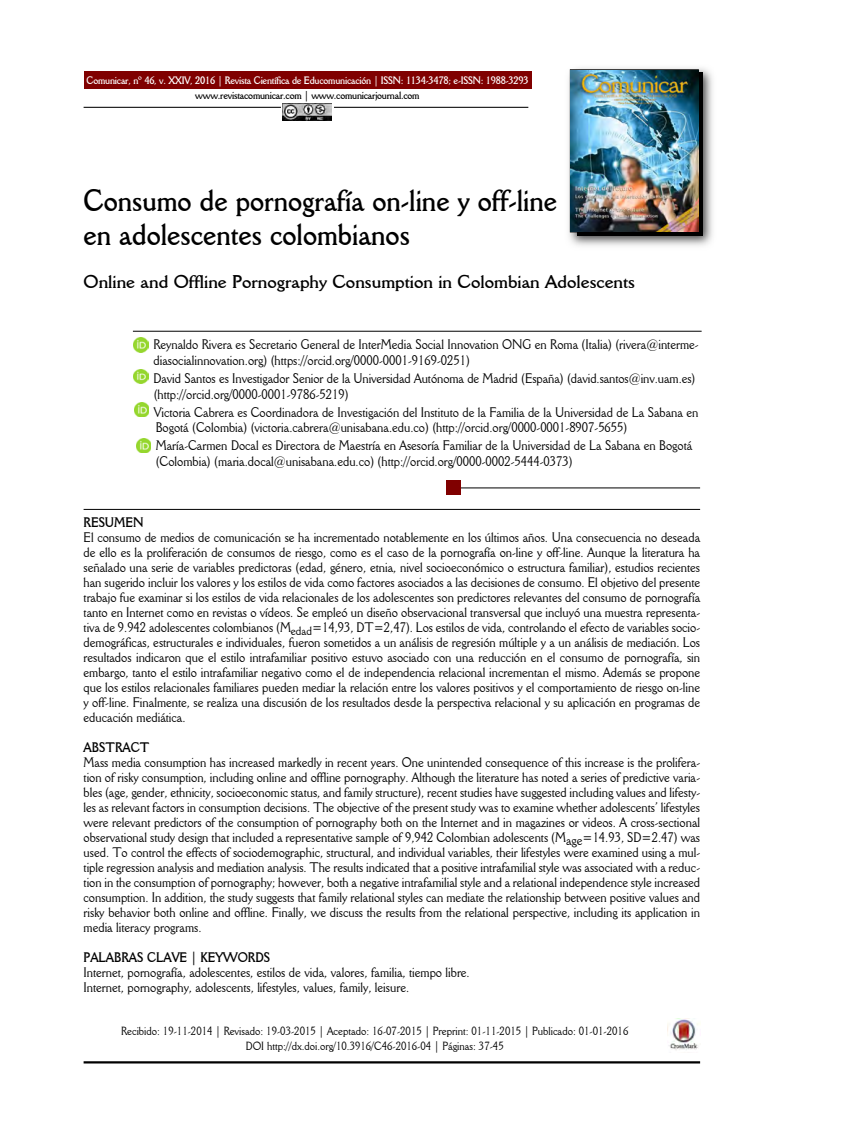
<style>
.page{position:relative;width:849px;height:1127px;background:#fff}
.page>*{position:absolute;margin:0;border:0;box-sizing:border-box;transform-origin:0 0}
.t1{font:700 30px/34.5px "Della Robbia BT";color:#000;scale:.9 1}
.t2{font:700 18px "Della Robbia BT";color:#000}
.t3{font:13.5px/15px "Della Robbia BT";color:#000;scale:.9 1}
.t4{font:700 13.5px "Della Robbia BT";color:#000;scale:.9 1}
.t5{font:11.55px/15px "Della Robbia BT";color:#000;text-align:center;scale:.9 1}
.t6{font:700 10.5px "Della Robbia BT";letter-spacing:-.02em;color:#fff;scale:.9 1}
.t7{font:700 10.5px "Della Robbia BT";letter-spacing:-.02em;color:#000;scale:.9 1}
</style>
<div class="page">
<svg style="left:83px;top:106px;width:446px;height:2px"></svg>
<div style="left:84px;top:71px;width:448px;height:17px;background:#800000"></div>
<img style="left:568px;top:68px;width:145px;height:178px">
<img style="left:577px;top:73px;width:125px;height:163px">
<img style="left:571px;top:70px;width:127px;height:162px">
<svg style="left:132px;top:330px;width:570px;height:2px"></svg>
<svg style="left:83px;top:508px;width:618px;height:2px"></svg>
<svg style="left:461px;top:487px;width:240px;height:1px"></svg>
<img style="left:668px;top:1018px;width:32px;height:32px">
<hr style="left:84px;top:1061px;width:616px;height:2px;background:#000">
<div style="left:446px;top:481px;width:15px;height:14px;background:#800000"></div>
<svg style="left:133px;top:340px;width:12px;height:13px"></svg>
<img style="left:134px;top:337px;width:15px;height:15px">
<img style="left:134px;top:369px;width:15px;height:15px">
<img style="left:134px;top:402px;width:15px;height:15px">
<div style="left:281px;top:103px;width:53px;height:18px;background:#fff"></div>
<img style="left:282px;top:103px;width:50px;height:18px">
<img style="left:136px;top:438px;width:15px;height:15px">
<p class="t6" style="left:87px;top:74px;width:493px">Comunicar, nº 46, v. XXIV, 2016 | Revista Científica de Educomunicación | ISSN: 1134-3478; e-ISSN: 1988-3293</p>
<p class="t7" style="left:195px;top:88px;width:251px">www.revistacomunicar.com | www.comunicarjournal.com</p>
<h1 class="t1" style="left:84px;top:182px;width:528px">Consumo de pornografía on-line y off-line en adolescentes colombianos</h1>
<h2 class="t2" style="left:84px;top:270px;width:553px">Online and Offline Pornography Consumption in Colombian Adolescents</h2>
<p class="t3" style="left:153px;top:336px;width:607px;line-height:15.8px">Reynaldo Rivera es Secretario General de InterMedia Social Innovation ONG en Roma (Italia) (rivera@interme&shy;diasocialinnovation.org) (https://orcid.org/0000-0001-9169-0251)</p>
<p class="t3" style="left:153px;top:370px;width:604px;line-height:15.8px">David Santos es Investigador Senior de la Universidad Autónoma de Madrid (España) (david.santos@inv.uam.es) (http://orcid.org/0000-0001-9786-5219)</p>
<p class="t3" style="left:154px;top:404px;width:607px;line-height:15.8px">Victoria Cabrera es Coordinadora de Investigación del Instituto de la Familia de la Universidad de La Sabana en<br>Bogotá (Colombia) (victoria.cabrera@unisabana.edu.co) (http://orcid.org/0000-0001-8907-5655)</p>
<p class="t3" style="left:156px;top:437px;width:598px;line-height:15.8px">María-Carmen Docal es Directora de Maestría en Asesoría Familiar de la Universidad de La Sabana en Bogotá (Colombia) (maria.docal@unisabana.edu.co) (http://orcid.org/0000-0002-5444-0373)</p>
<p class="t4" style="left:84px;top:514px;width:68px">RESUMEN</p>
<p class="t3" style="left:84px;top:530px;width:687px;text-align:justify">El consumo de medios de comunicación se ha incrementado notablemente en los últimos años. Una consecuencia no deseada de ello es la proliferación de consumos de riesgo, como es el caso de la pornografía on-line y off-line. Aunque la literatura ha señalado una serie de variables predictoras (edad, género, etnia, nivel socioeconómico o estructura familiar), estudios recientes han sugerido incluir los valores y los estilos de vida como factores asociados a las decisiones de consumo. El objetivo del presente trabajo fue examinar si los estilos de vida relacionales de los adolescentes son predictores relevantes del consumo de pornografía tanto en Internet como en revistas o vídeos. Se empleó un diseño observacional transversal que incluyó una muestra representa&shy;tiva de 9.942 adolescentes colombianos (M<sub>edad</sub>=14,93, DT=2,47). Los estilos de vida, controlando el efecto de variables socio&shy;demográficas, estructurales e individuales, fueron sometidos a un análisis de regresión múltiple y a un análisis de mediación. Los resultados indicaron que el estilo intrafamiliar positivo estuvo asociado con una reducción en el consumo de pornografía, sin embargo, tanto el estilo intrafamiliar negativo como el de independencia relacional incrementan el mismo. Además se propone que los estilos relacionales familiares pueden mediar la relación entre los valores positivos y el comportamiento de riesgo on-line y off-line. Finalmente, se realiza una discusión de los resultados desde la perspectiva relacional y su aplicación en programas de educación mediática.</p>
<p class="t4" style="left:84px;top:739px;width:75px">ABSTRACT</p>
<p class="t3" style="left:84px;top:755px;width:687px;text-align:justify">Mass media consumption has increased markedly in recent years. One unintended consequence of this increase is the prolifera&shy;tion of risky consumption, including online and offline pornography. Although the literature has noted a series of predictive varia&shy;bles (age, gender, ethnicity, socioeconomic status, and family structure), recent studies have suggested including values and lifesty&shy;les as relevant factors in consumption decisions. The objective of the present study was to examine whether adolescents’ lifestyles were relevant predictors of the consumption of pornography both on the Internet and in magazines or videos. A cross-sectional observational study design that included a representative sample of 9,942 Colombian adolescents (Mage=14.93, SD=2.47) was used. To control the effects of sociodemographic, structural, and individual variables, their lifestyles were examined using a mul&shy;tiple regression analysis and mediation analysis. The results indicated that a positive intrafamilial style was associated with a reduc&shy;tion in the consumption of pornography; however, both a negative intrafamilial style and a relational independence style increased consumption. In addition, the study suggests that family relational styles can mediate the relationship between positive values and risky behavior both online and offline. Finally, we discuss the results from the relational perspective, including its application in media literacy programs.</p>
<p class="t4" style="left:84px;top:949px;width:209px">PALABRAS CLAVE | KEYWORDS</p>
<p class="t3" style="left:84px;top:965px;width:431px">Internet, pornografía, adolescentes, estilos de vida, valores, familia, tiempo libre.<br>Internet, pornography, adolescents, lifestyles, values, family, leisure.</p>
<p class="t5" style="left:121px;top:1023px;width:565px">Recibido: 19-11-2014 | Revisado: 19-03-2015 | Aceptado: 16-07-2015 | Preprint: 01-11-2015 | Publicado: 01-01-2016<br>DOI http://dx.doi.org/10.3916/C46-2016-04 | Páginas: 37-45</p>
</div>
